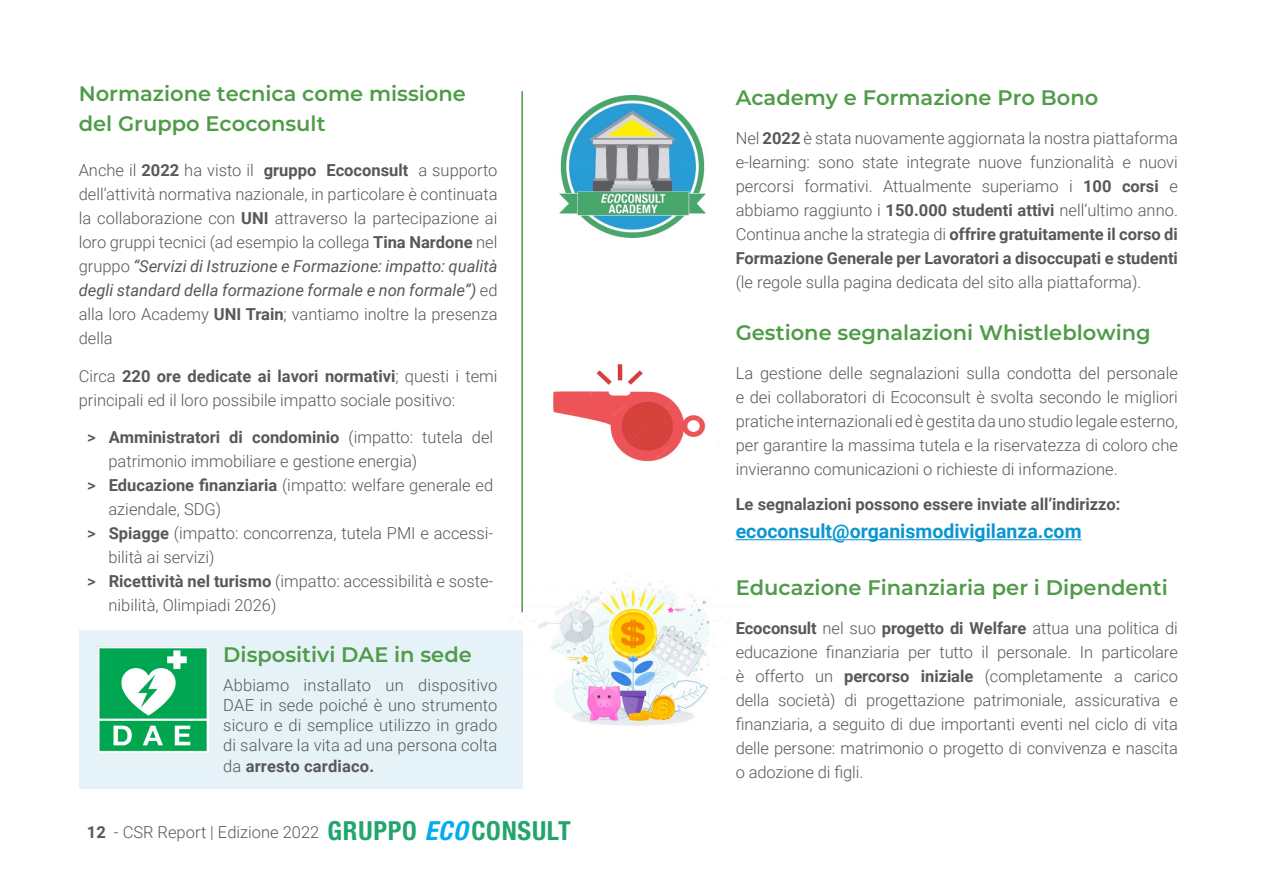
<style>
.page{position:relative;width:1263px;height:893px;background:#fff}
.page>*{position:absolute;margin:0;border:0;box-sizing:border-box;transform-origin:0 0}
.t1{font:600 21px/30px "Montserrat";color:#4f9b48}
.t2{font:700 19.5px "Roboto";color:#0a96d1}
.t3{font:300 16.5px/24px "Roboto";color:#57585a;text-align:justify}
.t4{font:700 16.5px "Roboto";color:#57585a}
.s1{font-weight:700}
.s2{font-weight:400;font-style:italic}
.s3{font-weight:500}
.s4{font-family:"Helvetica Neue LT";font-weight:700;font-stretch:condensed;font-size:26.25px;color:#22a46f}
.s5{font-family:"Helvetica Neue LT";font-weight:700;font-style:italic;font-stretch:condensed;font-size:26.25px;color:#00aeef}
</style>
<div class="page">
<img style="left:521px;top:576px;width:193px;height:150px">
<div style="left:80px;top:630px;width:443px;height:159px;background:#e5f2f7"></div>
<img style="left:559px;top:95px;width:147px;height:143px">
<img style="left:553px;top:364px;width:153px;height:98px">
<hr style="left:736px;top:539px;width:345px;height:1px;background:#0a96d1">
<img style="left:98px;top:646px;width:110px;height:107px">
<hr style="left:521px;top:91px;width:2px;height:521px;background:#4f9b48">
<p class="t1" style="left:79px;top:78px;width:389px">Normazione tecnica come missione del Gruppo Ecoconsult</p>
<p class="t3" style="left:79px;top:158px;width:420px">Anche il <span class="s1">2022</span> ha visto il <span class="s1">gruppo Ecoconsult</span> a supporto dell’attività normativa nazionale, in particolare è continuata la collaborazione con <span class="s1">UNI</span> attraverso la partecipazione ai loro gruppi tecnici (ad esempio la collega <span class="s1">Tina Nardone</span> nel gruppo <span class="s2">“Servizi di Istruzione e Formazione: impatto: qualità degli standard della formazione formale e non formale”)</span> ed alla loro Academy <span class="s1">UNI Train</span>; vantiamo inoltre la presenza della</p>
<p class="t3" style="left:79px;top:363px;width:420px">Circa <span class="s1">220 ore dedicate ai lavori normativi</span>; questi i temi principali ed il loro possibile impatto sociale positivo:</p>
<p class="t3" style="left:108px;top:425px;width:386px;text-indent:-21px"><span class="s3">&gt;</span> <span class="s1">Amministratori di condominio</span> (impatto: tutela del patrimonio immobiliare e gestione energia)</p>
<p class="t3" style="left:108px;top:473px;width:386px;text-indent:-21px"><span class="s3">&gt;</span> <span class="s1">Educazione finanziaria</span> (impatto: welfare generale ed aziendale, SDG)</p>
<p class="t3" style="left:108px;top:521px;width:386px;text-indent:-21px"><span class="s3">&gt;</span> <span class="s1">Spiagge</span> (impatto: concorrenza, tutela PMI e accessi&shy;bilità ai servizi)</p>
<p class="t3" style="left:108px;top:569px;width:386px;text-indent:-21px"><span class="s3">&gt;</span> <span class="s1">Ricettività nel turismo</span> (impatto: accessibilità e soste&shy;nibilità, Olimpiadi 2026)</p>
<p class="t1" style="left:223px;top:639px;width:250px">Dispositivi DAE in sede</p>
<p class="t3" style="left:223px;top:674px;width:276px;line-height:20.4px">Abbiamo installato un dispositivo DAE in sede poiché è uno strumento sicuro e di semplice utilizzo in grado di salvare la vita ad una persona colta da <span class="s1">arresto cardiaco.</span></p>
<p class="t3" style="left:87px;top:820px;width:485px"><span class="s1">12</span> - CSR Report | Edizione 2022 <span class="s4">GRUPPO</span> <span class="s5">ECO</span><span class="s4">CONSULT</span></p>
<p class="t1" style="left:736px;top:82px;width:364px">Academy e Formazione Pro Bono</p>
<p class="t3" style="left:736px;top:126px;width:444px">Nel <span class="s1">2022</span> è stata nuovamente aggiornata la nostra piattaforma e-learning: sono state integrate nuove funzionalità e nuovi percorsi formativi. Attualmente superiamo i <span class="s1">100 corsi</span> e abbiamo raggiunto i <span class="s1">150.000 studenti attivi</span> nell’ultimo anno.<br>Continua anche la strategia di <span class="s1">offrire gratuitamente il corso di Formazione Generale per Lavoratori a disoccupati e studenti </span>(le regole sulla pagina dedicata del sito alla piattaforma).</p>
<p class="t1" style="left:736px;top:317px;width:416px">Gestione segnalazioni Whistleblowing</p>
<p class="t3" style="left:736px;top:361px;width:444px">La gestione delle segnalazioni sulla condotta del personale e dei collaboratori di Ecoconsult è svolta secondo le migliori pratiche internazionali ed è gestita da uno studio legale esterno, per garantire la massima tutela e la riservatezza di coloro che invieranno comunicazioni o richieste di informazione.</p>
<p class="t4" style="left:736px;top:492px;width:386px">Le segnalazioni possono essere inviate all’indirizzo:</p>
<p class="t2" style="left:736px;top:518px;width:347px">ecoconsult@organismodivigilanza.com</p>
<p class="t1" style="left:736px;top:572px;width:434px">Educazione Finanziaria per i Dipendenti</p>
<p class="t3" style="left:736px;top:616px;width:444px"><span class="s1">Ecoconsult</span> nel suo <span class="s1">progetto di Welfare</span> attua una politica di educazione finanziaria per tutto il personale. In particolare è offerto un <span class="s1">percorso iniziale</span> (completamente a carico della società) di progettazione patrimoniale, assicurativa e finanziaria, a seguito di due importanti eventi nel ciclo di vita delle persone: matrimonio o progetto di convivenza e nascita o adozione di figli.</p>
</div>
